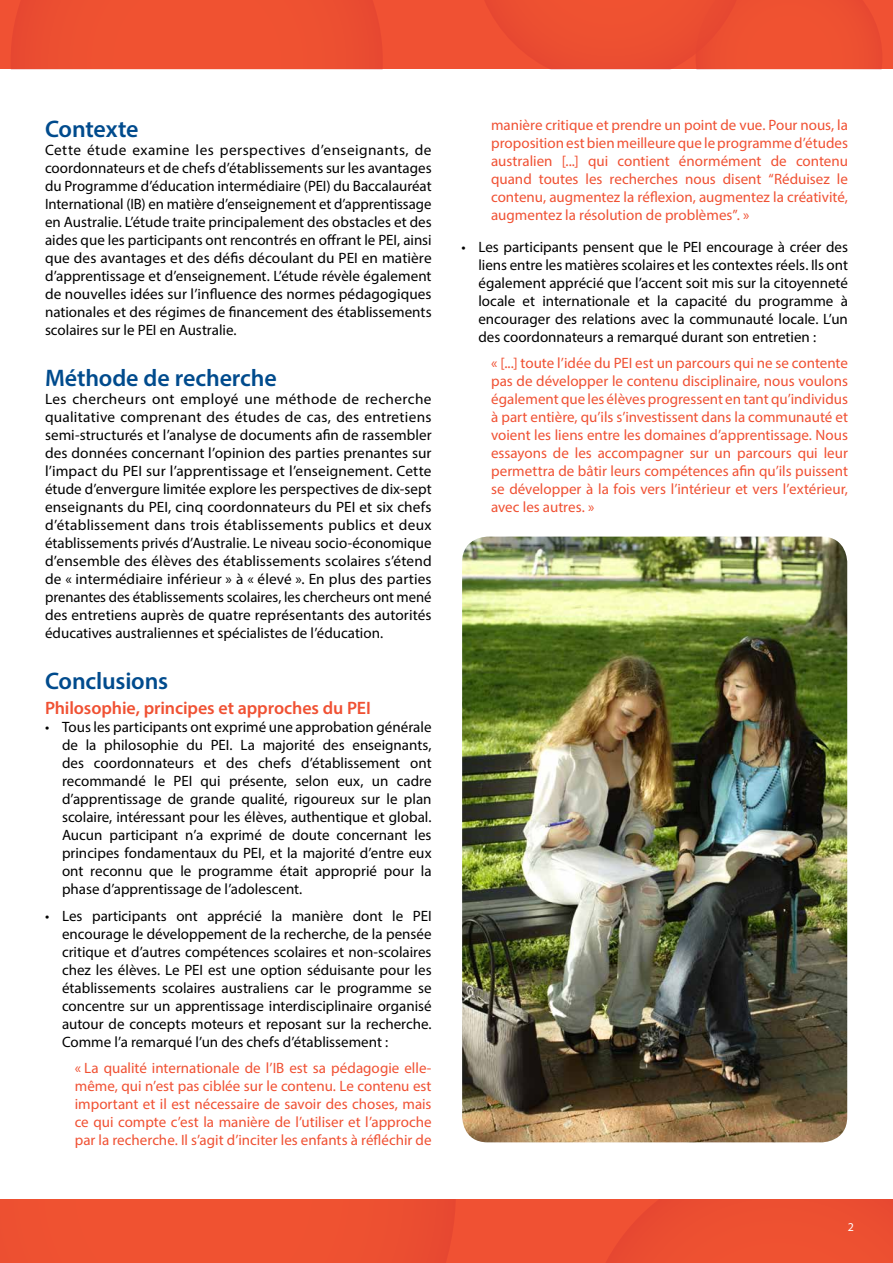
<style>
.page{position:relative;width:893px;height:1263px;background:#fff}
.page>*{position:absolute;margin:0;border:0;box-sizing:border-box;transform-origin:0 0}
.t1{font:600 24px "Myriad Pro";letter-spacing:-.005em;color:#004b8d}
.t2{font:600 18px "Myriad Pro";letter-spacing:-.005em;color:#f05133}
.t3{font:15px/18px "Myriad Pro";color:#000;text-align:justify}
.t4{font:15px/18px "Myriad Pro";color:#f05133;text-align:justify}
.t5{font:12px "Myriad Pro";color:#fff}
</style>
<div class="page">
<div style="left:0;top:1199px;width:893px;height:64px;background:#f05133"></div>
<div style="left:0;top:0;width:893px;height:69px;background:#f05133"></div>
<img style="left:462px;top:537px;width:385px;height:605px">
<h1 class="t1" style="left:45px;top:114px;width:95px">Contexte</h1>
<p class="t3" style="left:45px;top:141px;width:388px">Cette étude examine les perspectives d’enseignants, de coordonnateurs et de chefs d’établissements sur les avantages du Programme d’éducation intermédiaire (PEI) du Baccalauréat International (IB) en matière d’enseignement et d’apprentissage en Australie. L’étude traite principalement des obstacles et des aides que les participants ont rencontrés en offrant le PEI, ainsi que des avantages et des défis découlant du PEI en matière d’apprentissage et d’enseignement. L’étude révèle également de nouvelles idées sur l’influence des normes pédagogiques nationales et des régimes de financement des établissements scolaires sur le PEI en Australie.</p>
<h1 class="t1" style="left:45px;top:363px;width:233px">Méthode de recherche</h1>
<p class="t3" style="left:45px;top:390px;width:388px">Les chercheurs ont employé une méthode de recherche qualitative comprenant des études de cas, des entretiens semi-structurés et l’analyse de documents afin de rassembler des données concernant l’opinion des parties prenantes sur l’impact du PEI sur l’apprentissage et l’enseignement. Cette étude d’envergure limitée explore les perspectives de dix-sept enseignants du PEI, cinq coordonnateurs du PEI et six chefs d’établissement dans trois établissements publics et deux établissements privés d’Australie. Le niveau socio-économique d’ensemble des élèves des établissements scolaires s’étend de « intermédiaire inférieur » à « élevé ». En plus des parties prenantes des établissements scolaires, les chercheurs ont mené des entretiens auprès de quatre représentants des autorités éducatives australiennes et spécialistes de l’éducation.</p>
<h1 class="t1" style="left:45px;top:665px;width:125px">Conclusions</h1>
<p class="t2" style="left:45px;top:696px;width:327px">Philosophie, principes et approches du PEI</p>
<p class="t3" style="left:62px;top:718px;width:371px;text-indent:-17px">• Tous les participants ont exprimé une approbation générale de la philosophie du PEI. La majorité des enseignants, des coordonnateurs et des chefs d’établissement ont recommandé le PEI qui présente, selon eux, un cadre d’apprentissage de grande qualité, rigoureux sur le plan scolaire, intéressant pour les élèves, authentique et global.<br>Aucun participant n’a exprimé de doute concernant les principes fondamentaux du PEI, et la majorité d’entre eux ont reconnu que le programme était approprié pour la phase d’apprentissage de l’adolescent.</p>
<p class="t3" style="left:62px;top:906px;width:371px;text-indent:-17px">• Les participants ont apprécié la manière dont le PEI encourage le développement de la recherche, de la pensée critique et d’autres compétences scolaires et non-scolaires chez les élèves. Le PEI est une option séduisante pour les établissements scolaires australiens car le programme se concentre sur un apprentissage interdisciplinaire organisé autour de concepts moteurs et reposant sur la recherche.<br>Comme l’a remarqué l’un des chefs d’établissement :</p>
<p class="t4" style="left:75px;top:1059px;width:358px">« La qualité internationale de l’IB est sa pédagogie elle&shy;même, qui n’est pas ciblée sur le contenu. Le contenu est important et il est nécessaire de savoir des choses, mais ce qui compte c’est la manière de l’utiliser et l’approche par la recherche. Il s’agit d’inciter les enfants à réfléchir de</p>
<p class="t4" style="left:491px;top:116px;width:358px">manière critique et prendre un point de vue. Pour nous, la proposition est bien meilleure que le programme d’études australien [...] qui contient énormément de contenu quand toutes les recherches nous disent “Réduisez le contenu, augmentez la réflexion, augmentez la créativité, augmentez la résolution de problèmes”. »</p>
<p class="t3" style="left:478px;top:238px;width:371px;text-indent:-17px">• Les participants pensent que le PEI encourage à créer des liens entre les matières scolaires et les contextes réels. Ils ont également apprécié que l’accent soit mis sur la citoyenneté locale et internationale et la capacité du programme à encourager des relations avec la communauté locale. L’un des coordonnateurs a remarqué durant son entretien :</p>
<p class="t4" style="left:491px;top:354px;width:358px">« [...] toute l’idée du PEI est un parcours qui ne se contente pas de développer le contenu disciplinaire, nous voulons également que les élèves progressent en tant qu’individus à part entière, qu’ils s’investissent dans la communauté et voient les liens entre les domaines d’apprentissage. Nous essayons de les accompagner sur un parcours qui leur permettra de bâtir leurs compétences afin qu’ils puissent se développer à la fois vers l’intérieur et vers l’extérieur, avec les autres. »</p>
<p class="t5" style="left:848px;top:1220px;width:8px">2</p>
</div>
